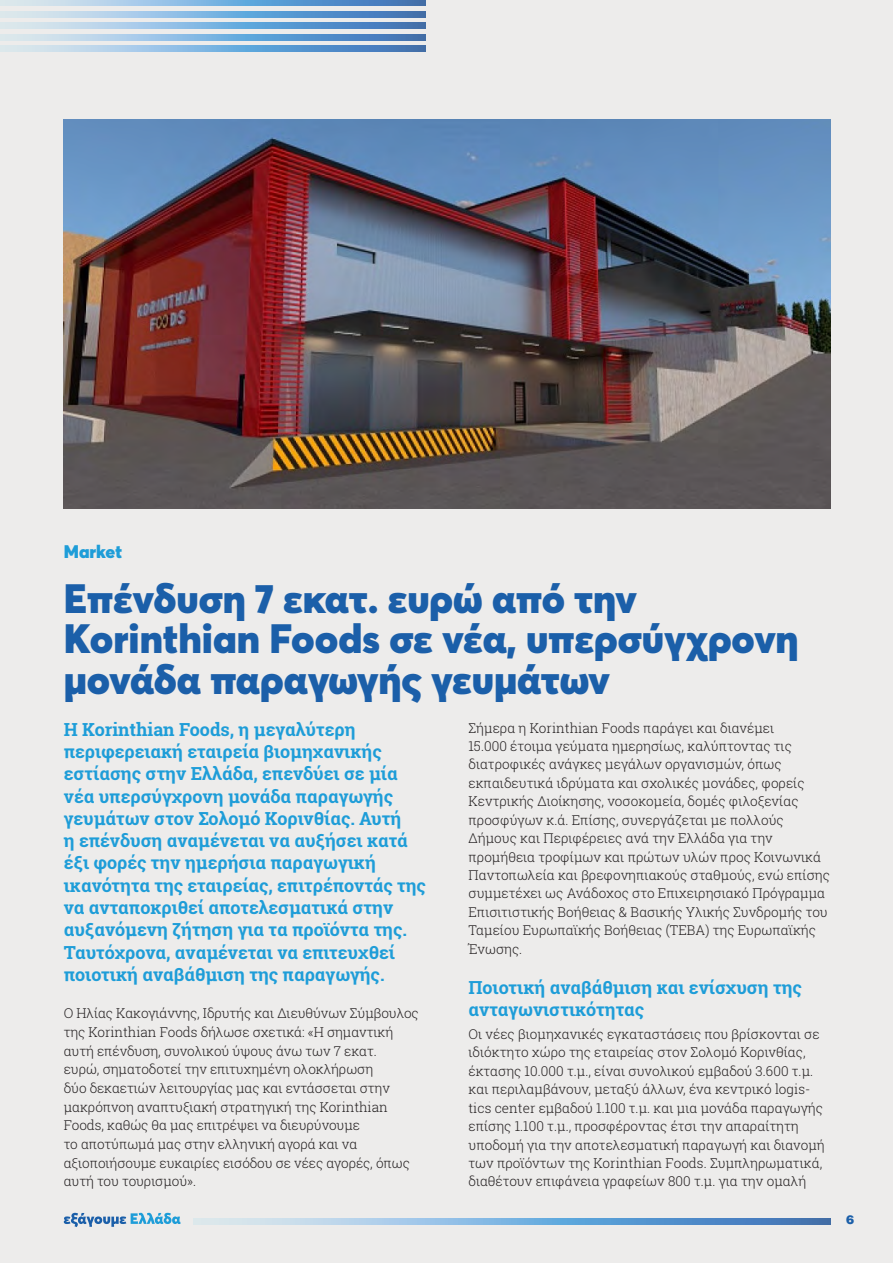
<style>
.page{position:relative;width:893px;height:1263px;background:#edeceb}
.page>*{position:absolute;margin:0;border:0;box-sizing:border-box;transform-origin:0 0}
.t1{font:900 40.5px/40.5px "Averta";color:#1b5fa9}
.t2{font:700 18px/22.4px "Roboto Slab";color:#1e9dd8}
.t3{font:900 18px "Averta";color:#1e9dd8}
.t4{font:300 13.5px/18.5px "Roboto Slab";color:#231f20}
.t5{font:900 12px "UB Helvetica";color:#1b5fa9}
</style>
<div class="page">
<svg style="left:0;top:0;width:426px;height:6px;background:#83b0d9"></svg>
<svg style="left:0;top:23px;width:426px;height:6px;background:#83b0d9"></svg>
<svg style="left:0;top:46px;width:426px;height:5px;background:#83b0d9"></svg>
<svg style="left:0;top:11px;width:426px;height:6px;background:#83b0d9"></svg>
<svg style="left:0;top:34px;width:426px;height:6px;background:#83b0d9"></svg>
<svg style="left:64px;top:1213px;width:117px;height:14px"></svg>
<svg style="left:194px;top:1219px;width:637px;height:5px;background:#83b0d9"></svg>
<img style="left:64px;top:119px;width:767px;height:389px">
<h2 class="t3" style="left:64px;top:540px;width:60px">Market</h2>
<h1 class="t1" style="left:64px;top:578px;width:736px">Επένδυση 7 εκατ. ευρώ από την<br>Korinthian Foods σε νέα, υπερσύγχρονη μονάδα παραγωγής γευμάτων</h1>
<p class="t2" style="left:64px;top:718px;width:364px">Η Korinthian Foods, η μεγαλύτερη περιφερειακή εταιρεία βιομηχανικής εστίασης στην Ελλάδα, επενδύει σε μία νέα υπερσύγχρονη μονάδα παραγωγής γευμάτων στον Σολομό Κορινθίας. Αυτή<br>η επένδυση αναμένεται να αυξήσει κατά έξι φορές την ημερήσια παραγωγική ικανότητα της εταιρείας, επιτρέποντάς της να ανταποκριθεί αποτελεσματικά στην αυξανόμενη ζήτηση για τα προϊόντα της.<br>Ταυτόχρονα, αναμένεται να επιτευχθεί ποιοτική αναβάθμιση της παραγωγής.</p>
<p class="t4" style="left:64px;top:1004px;width:357px">Ο Ηλίας Κακογιάννης, Ιδρυτής και Διευθύνων Σύμβουλος της Korinthian Foods δήλωσε σχετικά: «Η σημαντική αυτή επένδυση, συνολικού ύψους άνω των 7 εκατ.<br>ευρώ, σηματοδοτεί την επιτυχημένη ολοκλήρωση<br>δύο δεκαετιών λειτουργίας μας και εντάσσεται στην μακρόπνοη αναπτυξιακή στρατηγική της Korinthian Foods, καθώς θα μας επιτρέψει να διευρύνουμε<br>το αποτύπωμά μας στην ελληνική αγορά και να αξιοποιήσουμε ευκαιρίες εισόδου σε νέες αγορές, όπως αυτή του τουρισμού».</p>
<p class="t4" style="left:468px;top:718px;width:363px">Σήμερα η Korinthian Foods παράγει και διανέμει<br>15.000 έτοιμα γεύματα ημερησίως, καλύπτοντας τις διατροφικές ανάγκες μεγάλων οργανισμών, όπως εκπαιδευτικά ιδρύματα και σχολικές μονάδες, φορείς Κεντρικής Διοίκησης, νοσοκομεία, δομές φιλοξενίας προσφύγων κ.ά. Επίσης, συνεργάζεται με πολλούς Δήμους και Περιφέρειες ανά την Ελλάδα για την προμήθεια τροφίμων και πρώτων υλών προς Κοινωνικά Παντοπωλεία και βρεφονηπιακούς σταθμούς, ενώ επίσης συμμετέχει ως Ανάδοχος στο Επιχειρησιακό Πρόγραμμα Επισιτιστικής Βοήθειας &amp; Βασικής Υλικής Συνδρομής του Ταμείου Ευρωπαϊκής Βοήθειας (ΤΕΒΑ) της Ευρωπαϊκής Ένωσης.</p>
<h2 class="t2" style="left:468px;top:976px;width:335px">Ποιοτική αναβάθμιση και ενίσχυση της ανταγωνιστικότητας</h2>
<p class="t4" style="left:468px;top:1024px;width:358px">Οι νέες βιομηχανικές εγκαταστάσεις που βρίσκονται σε ιδιόκτητο χώρο της εταιρείας στον Σολομό Κορινθίας, έκτασης 10.000 τ.μ., είναι συνολικού εμβαδού 3.600 τ.μ. και περιλαμβάνουν, μεταξύ άλλων, ένα κεντρικό logis&shy;tics center εμβαδού 1.100 τ.μ. και μια μονάδα παραγωγής επίσης 1.100 τ.μ., προσφέροντας έτσι την απαραίτητη υποδομή για την αποτελεσματική παραγωγή και διανομή των προϊόντων της Korinthian Foods. Συμπληρωματικά, διαθέτουν επιφάνεια γραφείων 800 τ.μ. για την ομαλή</p>
<p class="t5" style="left:846px;top:1212px;width:10px">6</p>
</div>
